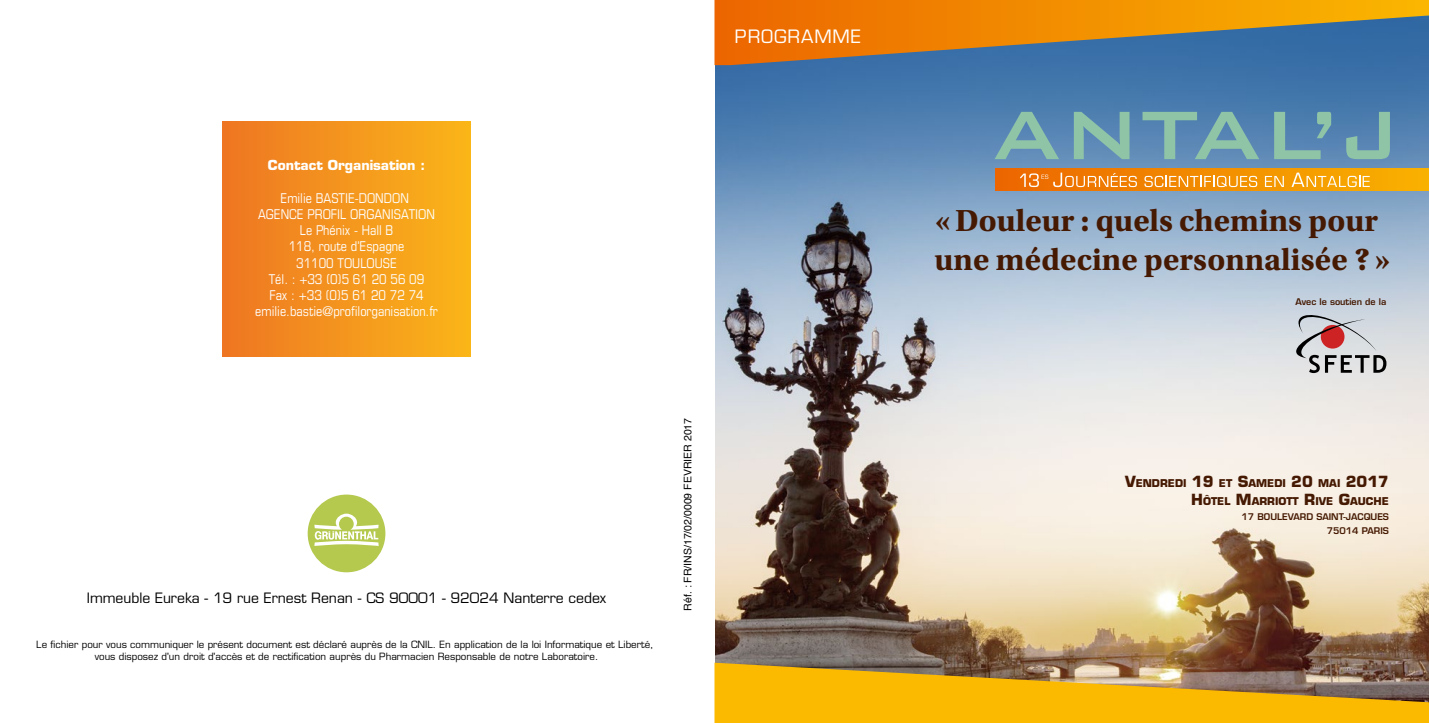
<style>
.page{position:relative;width:1429px;height:723px;background:#fff}
.page>*{position:absolute;margin:0;border:0;box-sizing:border-box;transform-origin:0 0}
.t1{font:700 32.1px/38.5px "Utopia Std";color:#451902}
.t2{font:18px "Eurostile LT Std";letter-spacing:.05em;color:#fff}
.t3{font:13.95px "Eurostile LT Std";color:#000}
.t4{font:condensed 13.5px/16.2px "Eurostile LT Std";color:#fff;text-align:center}
.t5{font:700 13.5px "Eurostile LT Std";color:#fff}
.t6{font:700 10.5px/18px "Eurostile LT Std";color:#451902;text-align:right}
.t7{font:10.5px "Helvetica";color:#000}
.t8{font:9.75px/11.7px "Eurostile LT Std";color:#000;text-align:center}
.t9{font:600 9px/13.5px "Eurostile";color:#451902;text-align:right}
.s1{font-size:15px}
</style>
<div class="page">
<img style="left:714px;top:65px;width:715px;height:598px">
<div style="left:308px;top:494px;width:77px;height:78px;background:#b4c94e;border-radius:50%"></div>
<svg style="left:314px;top:514px;width:65px;height:32px"></svg>
<div style="left:222px;top:122px;width:249px;height:234px;background:linear-gradient(to right,#ee7623,#fab619)"></div>
<svg style="left:714px;top:0;width:715px;height:65px;background:#ad7e3e"></svg>
<svg style="left:714px;top:663px;width:715px;height:60px;background:#d6a220"></svg>
<div style="left:995px;top:168px;width:434px;height:22px;background:linear-gradient(to right,#ec6700,#f9b201)"></div>
<svg style="left:994px;top:112px;width:65px;height:47px;background:#6d9eaf"></svg>
<svg style="left:1074px;top:112px;width:55px;height:47px;background:#75a7ad"></svg>
<svg style="left:1142px;top:112px;width:117px;height:47px;background:#6c9caf"></svg>
<svg style="left:1274px;top:112px;width:57px;height:47px;background:#6a9cad"></svg>
<svg style="left:1346px;top:112px;width:44px;height:47px;background:#6c9eac"></svg>
<svg style="left:1144px;top:176px;width:113px;height:11px"></svg>
<svg style="left:1265px;top:176px;width:19px;height:11px"></svg>
<svg style="left:1291px;top:173px;width:78px;height:14px"></svg>
<svg style="left:1020px;top:173px;width:117px;height:14px;background:#f2943b"></svg>
<svg style="left:1295px;top:311px;width:91px;height:62px;background:#b8afb3"></svg>
<h2 class="t2" style="left:735px;top:25px;width:128px">PROGRAMME</h2>
<h3 class="t5" style="left:268px;top:157px;width:159px">Contact Organisation :</h3>
<h3 class="t4" style="left:255px;top:190px;width:184px">Emilie BASTIE-DONDON<br>AGENCE PROFIL ORGANISATION<br>Le Phénix - Hall B<br>118, route d'Espagne<br>31100 TOULOUSE<br>Tél. : +33 (0)5 61 20 56 09<br>Fax : +33 (0)5 61 20 72 74 emilie.bastie@profilorganisation.fr</h3>
<h3 class="t3" style="left:87px;top:589px;width:521px">Immeuble Eureka - 19 rue Ernest Renan - CS 90001 - 92024 Nanterre cedex</h3>
<p class="t8" style="left:36px;top:639px;width:619px">Le fichier pour vous communiquer le présent document est déclaré auprès de la CNIL. En application de la loi Informatique et Liberté, vous disposez d'un droit d'accès et de rectification auprès du Pharmacien Responsable de notre Laboratoire.</p>
<p class="t7" style="left:680px;top:610px;width:194px;rotate:-90deg">Réf. : FR/INS/17/02/0009 FEVRIER 2017</p>
<h1 class="t1" style="left:934px;top:202px;width:458px">«Douleur : quels chemins pour une médecine personnalisée ?»</h1>
<p class="t9" style="left:1295px;top:294px;width:92px">Avec le soutien de la</p>
<p class="t6" style="left:1125px;top:474px;width:265px"><span class="s1">V</span>ENDREDI <span class="s1">19</span> ET <span class="s1">S</span>AMEDI <span class="s1">20</span> MAI <span class="s1">2017<br>H</span>ÔTEL <span class="s1">M</span>ARRIOTT <span class="s1">R</span>IVE <span class="s1">G</span>AUCHE</p>
<p class="t9" style="left:1241px;top:510px;width:149px">17 BOULEVARD SAINT-JACQUES<br>75014 PARIS</p>
</div>
